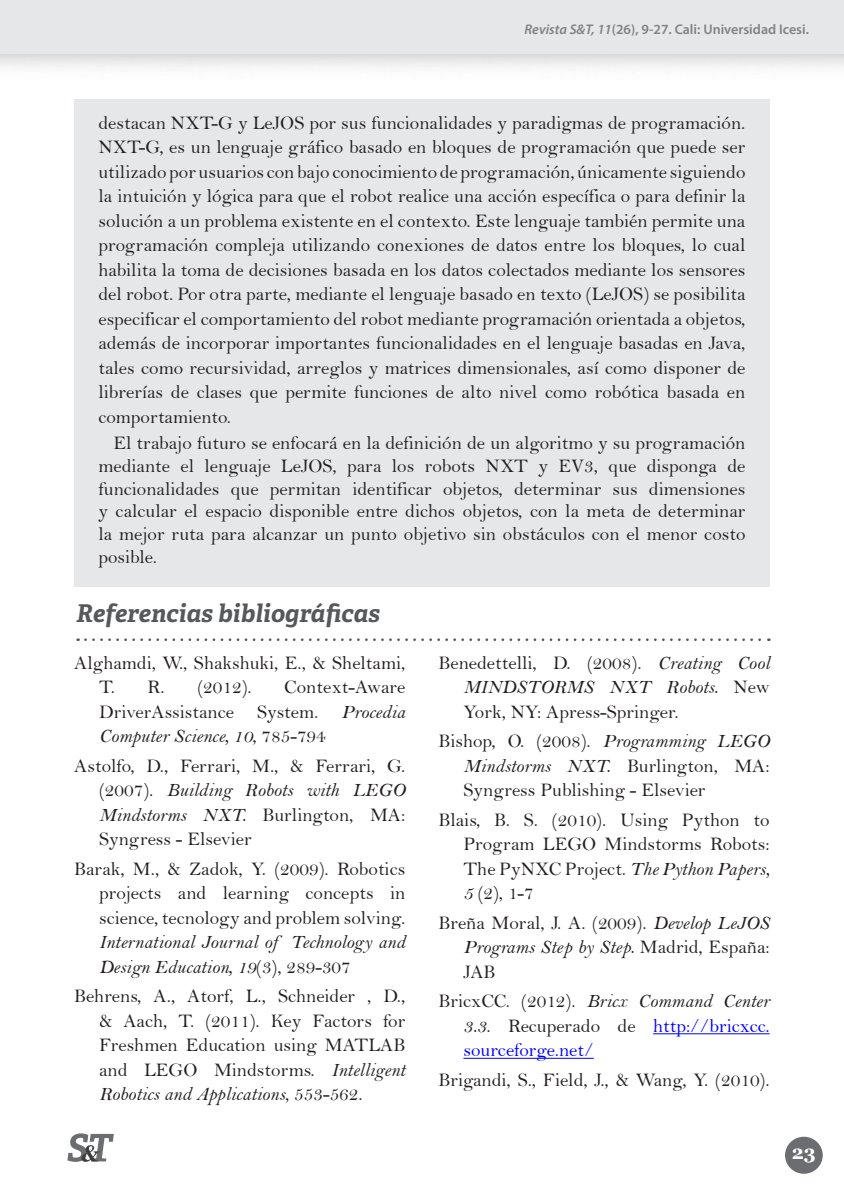
<style>
.page{position:relative;width:844px;height:1191px;background:#fff}
.page>*{position:absolute;margin:0;border:0;box-sizing:border-box;transform-origin:0 0}
.titulo{font:italic 700 24.5px "Adelle Basic";color:#57585a}
.parrafo{font:19.25px/24.5px "Bell";color:#231f20;text-align:justify}
.referencias_apa{font:19.25px/24.5px "Bell";color:#231f20;text-align:justify}
.referencias_apa-2{font:19.25px/24.5px "Bell";color:#00f;text-align:justify}
.t1{font:700 19.25px "Georgia";color:#fff}
.t2{font:600 14px "Myriad Pro";color:#808285}
.s1{font-style:italic}
.s2{font-family:"Bell MT Italic"}
.s3{color:#231f20}
.s4{font-family:"Bell MT Italic";color:#231f20}
</style>
<div class="page">
<div style="left:0;top:0;width:843px;height:56px;background:#e6e7e9"></div>
<svg style="left:67px;top:1133px;width:47px;height:28px"></svg>
<div style="left:784px;top:1136px;width:38px;height:37px;background:#6c6d70;border-radius:50%"></div>
<div style="left:74px;top:99px;width:695px;height:488px;background:#e6e7e9"></div>
<svg style="left:85px;top:638px;width:684px;height:3px"></svg>
<hr style="left:653px;top:1033px;width:116px;height:1px;background:#00f">
<hr style="left:463px;top:1057px;width:130px;height:1px;background:#00f">
<p class="t2" style="left:524px;top:21px;width:286px"><span class="s1">Revista S&amp;T, 11</span>(26), 9-27. Cali: Universidad Icesi.</p>
<p class="parrafo" style="left:98px;top:110px;width:648px">destacan NXT-G y LeJOS por sus funcionalidades y paradigmas de programación.<br>NXT-G, es un lenguaje gráfico basado en bloques de programación que puede ser utilizado por usuarios con bajo conocimiento de programación, únicamente siguiendo la intuición y lógica para que el robot realice una acción específica o para definir la solución a un problema existente en el contexto. Este lenguaje también permite una programación compleja utilizando conexiones de datos entre los bloques, lo cual habilita la toma de decisiones basada en los datos colectados mediante los sensores del robot. Por otra parte, mediante el lenguaje basado en texto (LeJOS) se posibilita especificar el comportamiento del robot mediante programación orientada a objetos, además de incorporar importantes funcionalidades en el lenguaje basadas en Java, tales como recursividad, arreglos y matrices dimensionales, así como disponer de librerías de clases que permite funciones de alto nivel como robótica basada en comportamiento.</p>
<p class="parrafo" style="left:98px;top:431px;width:648px;line-height:22.8px;text-indent:15px">El trabajo futuro se enfocará en la definición de un algoritmo y su programación mediante el lenguaje LeJOS, para los robots NXT y EV3, que disponga de funcionalidades que permitan identificar objetos, determinar sus dimensiones y calcular el espacio disponible entre dichos objetos, con la meta de determinar la mejor ruta para alcanzar un punto objetivo sin obstáculos con el menor costo posible.</p>
<p class="titulo" style="left:76px;top:598px;width:305px">Referencias bibliográficas</p>
<p class="referencias_apa" style="left:99px;top:650px;width:308px;text-indent:-25px">Alghamdi, W., Shakshuki, E., &amp; Sheltami,<br>T. R.</p>
<p class="referencias_apa" style="left:463px;top:650px;width:308px;text-indent:-25px">Benedettelli, D. (2008). <span class="s2">Creating Cool MINDSTORMS NXT Robots.</span> New York, NY: Apress-Springer.</p>
<p class="referencias_apa" style="left:463px;top:729px;width:308px;text-indent:-25px">Bishop, O. (2008). <span class="s2">Programming LEGO Mindstorms NXT.</span> Burlington, MA:<br>Syngress Publishing - Elsevier</p>
<p class="referencias_apa" style="left:463px;top:807px;width:308px;text-indent:-25px">Blais, B. S. (2010). Using Python to Program LEGO Mindstorms Robots:<br>The PyNXC Project. <span class="s2">The Python Papers, 5</span> (2), 1-7</p>
<p class="referencias_apa" style="left:463px;top:910px;width:308px;text-indent:-25px">Breña Moral, J. A. (2009). <span class="s2">Develop LeJOS Programs Step by Step.</span> Madrid, España:<br>JAB</p>
<p class="referencias_apa-2" style="left:463px;top:989px;width:308px;text-indent:-25px"><span class="s3">BricxCC. (2012).</span> <span class="s4">Bricx Command Center 3.3</span><span class="s3">. Recuperado de</span> http://bricxcc. sourceforge.net/</p>
<p class="referencias_apa" style="left:438px;top:1067px;width:332px">Brigandi, S., Field, J., &amp; Wang, Y. (2010).</p>
<p class="referencias_apa" style="left:197px;top:675px;width:56px">(2012).</p>
<p class="referencias_apa" style="left:99px;top:675px;width:307px;text-indent:185px">Context-Aware DriverAssistance System. <span class="s2">Procedia Computer Science, 10</span>, 785-794</p>
<p class="referencias_apa" style="left:99px;top:753px;width:308px;text-indent:-25px">Astolfo, D., Ferrari, M., &amp; Ferrari, G. (2007). <span class="s2">Building Robots with LEGO Mindstorms NXT.</span> Burlington, MA:<br>Syngress - Elsevier</p>
<p class="referencias_apa" style="left:99px;top:856px;width:308px;text-indent:-25px">Barak, M., &amp; Zadok, Y. (2009). Robotics projects and learning concepts in science, tecnology and problem solving.<br><span class="s2">International Journal of Technology and Design Education, 19</span>(3), 289-307</p>
<p class="referencias_apa" style="left:99px;top:984px;width:308px;text-indent:-25px">Behrens, A., Atorf, L., Schneider , D., &amp; Aach, T. (2011). Key Factors for Freshmen Education using MATLAB and LEGO Mindstorms. <span class="s2">Intelligent Robotics and Applications</span>, 553-562.</p>
<p class="t1" style="left:791px;top:1139px;width:26px">23</p>
</div>
